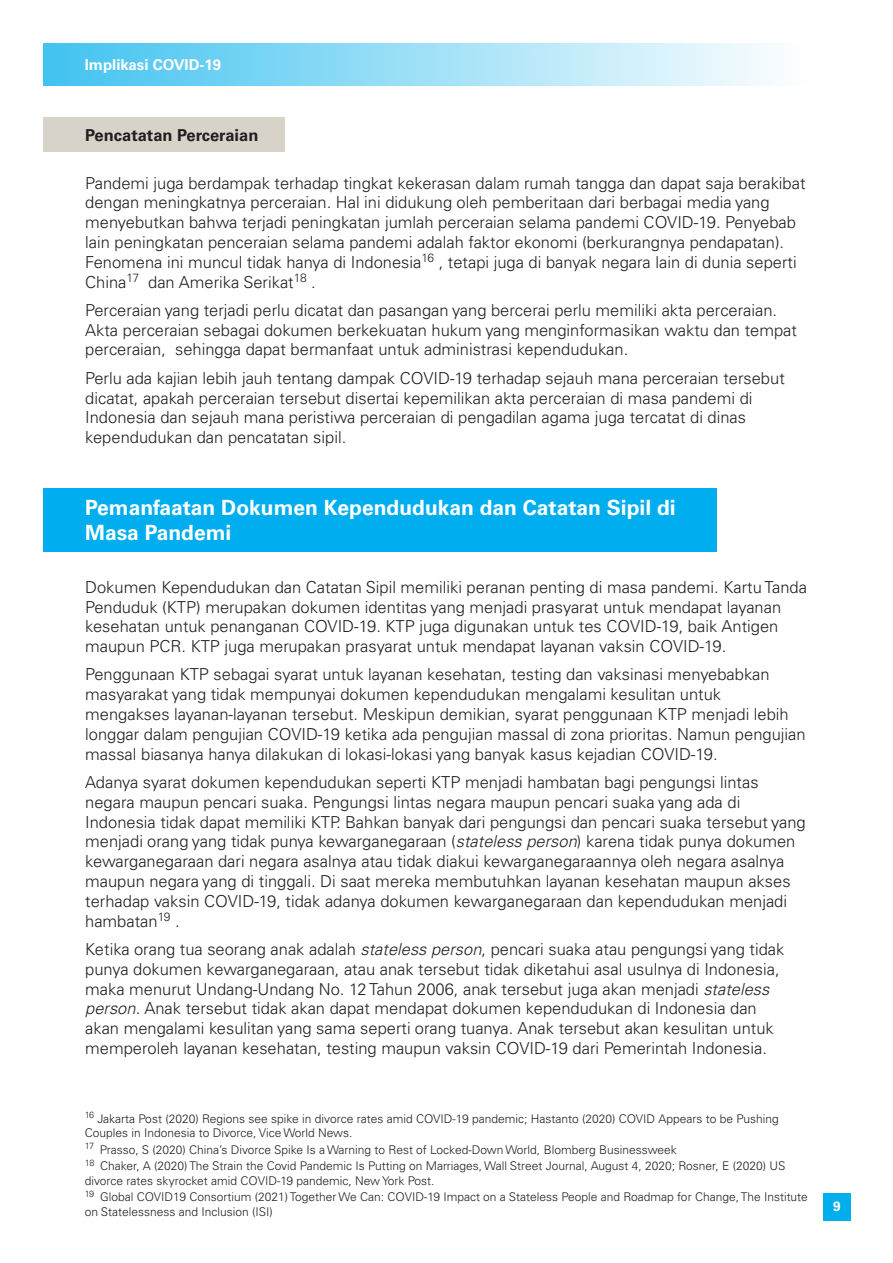
<style>
.page{position:relative;width:893px;height:1263px;background:#fff}
.page>*{position:absolute;margin:0;border:0;box-sizing:border-box;transform-origin:0 0}
.Sub_Judul{font:700 21px/25.2px "Univers LT Pro 65";color:#fff}
.Isi{font:300 16.5px/19.8px "Univers LT Pro 45";color:#231f20}
.Sub_sub_judul{font:700 16.5px "Univers LT Pro 65";color:#231f20}
.t1{font:700 15px "Univers LT Pro 65";color:#fff}
.t2{font:700 13.5px "Univers LT Pro 65";color:#fff}
.Isi-2{font:300 12px/14.4px "Univers LT Pro 45";color:#231f20}
.s1{font-style:italic}
</style>
<div class="page">
<div style="left:43px;top:43px;width:807px;height:42px;background:linear-gradient(to right,#41c3f0,#fff)"></div>
<div style="left:823px;top:1193px;width:27px;height:27px;background:#00afeb"></div>
<div style="left:43px;top:488px;width:673px;height:64px;background:#00aeef"></div>
<div style="left:43px;top:118px;width:241px;height:34px;background:#d8d3c9"></div>
<p class="t1" style="left:85px;top:56px;width:138px">Implikasi COVID-19</p>
<p class="Sub_sub_judul" style="left:85px;top:126px;width:175px">Pencatatan Perceraian</p>
<p class="Isi" style="left:85px;top:173px;width:722px">Pandemi juga berdampak terhadap tingkat kekerasan dalam rumah tangga dan dapat saja berakibat dengan meningkatnya perceraian. Hal ini didukung oleh pemberitaan dari berbagai media yang menyebutkan bahwa terjadi peningkatan jumlah perceraian selama pandemi COVID-19. Penyebab lain peningkatan penceraian selama pandemi adalah faktor ekonomi (berkurangnya pendapatan).<br>Fenomena ini muncul tidak hanya di Indonesia<sup>16</sup> , tetapi juga di banyak negara lain di dunia seperti China<sup>17</sup> dan Amerika Serikat<sup>18</sup> .</p>
<p class="Isi" style="left:85px;top:300px;width:713px">Perceraian yang terjadi perlu dicatat dan pasangan yang bercerai perlu memiliki akta perceraian.<br>Akta perceraian sebagai dokumen berkekuatan hukum yang menginformasikan waktu dan tempat perceraian, sehingga dapat bermanfaat untuk administrasi kependudukan.</p>
<p class="Isi" style="left:85px;top:368px;width:701px">Perlu ada kajian lebih jauh tentang dampak COVID-19 terhadap sejauh mana perceraian tersebut dicatat, apakah perceraian tersebut disertai kepemilikan akta perceraian di masa pandemi di Indonesia dan sejauh mana peristiwa perceraian di pengadilan agama juga tercatat di dinas kependudukan dan pencatatan sipil.</p>
<p class="Sub_Judul" style="left:85px;top:495px;width:592px">Pemanfaatan Dokumen Kependudukan dan Catatan Sipil di<br>Masa Pandemi</p>
<p class="Isi" style="left:85px;top:577px;width:723px">Dokumen Kependudukan dan Catatan Sipil memiliki peranan penting di masa pandemi. Kartu Tanda Penduduk (KTP) merupakan dokumen identitas yang menjadi prasyarat untuk mendapat layanan kesehatan untuk penanganan COVID-19. KTP juga digunakan untuk tes COVID-19, baik Antigen maupun PCR. KTP juga merupakan prasyarat untuk mendapat layanan vaksin COVID-19.</p>
<p class="Isi" style="left:85px;top:665px;width:722px">Penggunaan KTP sebagai syarat untuk layanan kesehatan, testing dan vaksinasi menyebabkan masyarakat yang tidak mempunyai dokumen kependudukan mengalami kesulitan untuk mengakses layanan-layanan tersebut. Meskipun demikian, syarat penggunaan KTP menjadi lebih longgar dalam pengujian COVID-19 ketika ada pengujian massal di zona prioritas. Namun pengujian massal biasanya hanya dilakukan di lokasi-lokasi yang banyak kasus kejadian COVID-19.</p>
<p class="Isi" style="left:85px;top:772px;width:722px">Adanya syarat dokumen kependudukan seperti KTP menjadi hambatan bagi pengungsi lintas negara maupun pencari suaka. Pengungsi lintas negara maupun pencari suaka yang ada di Indonesia tidak dapat memiliki KTP. Bahkan banyak dari pengungsi dan pencari suaka tersebut yang menjadi orang yang tidak punya kewarganegaraan (<span class="s1">stateless person</span>) karena tidak punya dokumen kewarganegaraan dari negara asalnya atau tidak diakui kewarganegaraannya oleh negara asalnya maupun negara yang di tinggali. Di saat mereka membutuhkan layanan kesehatan maupun akses terhadap vaksin COVID-19, tidak adanya dokumen kewarganegaraan dan kependudukan menjadi hambatan<sup>19</sup> .</p>
<p class="Isi" style="left:85px;top:939px;width:701px">Ketika orang tua seorang anak adalah <span class="s1">stateless person</span>, pencari suaka atau pengungsi yang tidak punya dokumen kewarganegaraan, atau anak tersebut tidak diketahui asal usulnya di Indonesia, maka menurut Undang-Undang No. 12 Tahun 2006, anak tersebut juga akan menjadi <span class="s1">stateless person</span>. Anak tersebut tidak akan dapat mendapat dokumen kependudukan di Indonesia dan akan mengalami kesulitan yang sama seperti orang tuanya. Anak tersebut akan kesulitan untuk memperoleh layanan kesehatan, testing maupun vaksin COVID-19 dari Pemerintah Indonesia.</p>
<p class="Isi-2" style="left:85px;top:1111px;width:696px"><sup>16</sup> Jakarta Post (2020) Regions see spike in divorce rates amid COVID-19 pandemic; Hastanto (2020) COVID Appears to be Pushing<br>Couples in Indonesia to Divorce, Vice World News.</p>
<p class="Isi-2" style="left:85px;top:1142px;width:594px"><sup>17</sup> Prasso, S (2020) China’s Divorce Spike Is a Warning to Rest of Locked-Down World, Blomberg Businessweek</p>
<p class="Isi-2" style="left:85px;top:1159px;width:702px"><sup>18</sup> Chaker, A (2020) The Strain the Covid Pandemic Is Putting on Marriages, Wall Street Journal, August 4, 2020; Rosner, E (2020) US divorce rates skyrocket amid COVID-19 pandemic, New York Post.</p>
<p class="Isi-2" style="left:85px;top:1190px;width:725px"><sup>19</sup> Global COVID19 Consortium (2021) Together We Can: COVID-19 Impact on a Stateless People and Roadmap for Change, The Institute on Statelessness and Inclusion (ISI)</p>
<p class="t2" style="left:833px;top:1198px;width:9px">9</p>
</div>
